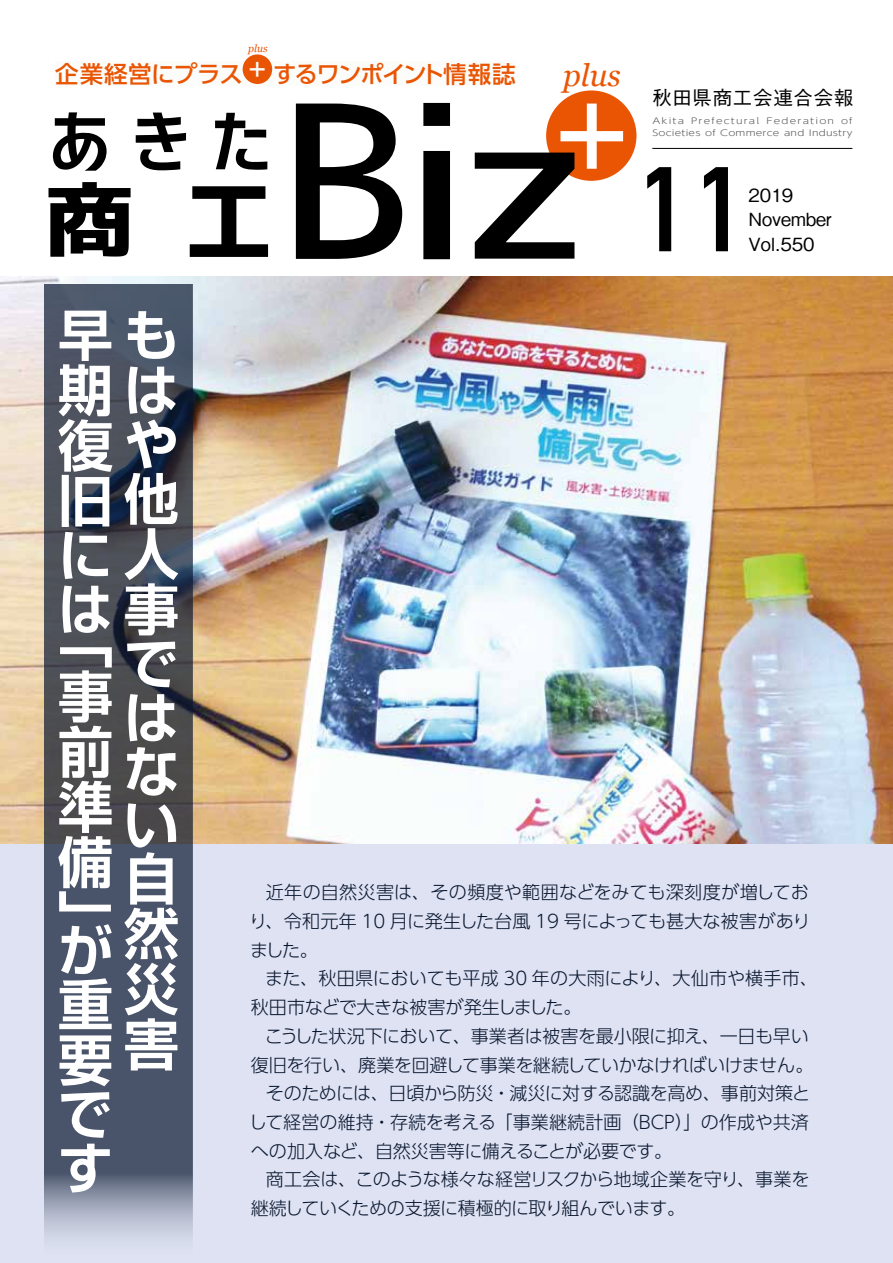
<style>
.page{position:relative;width:893px;height:1263px;background:#fff}
.page>*{position:absolute;margin:0;border:0;box-sizing:border-box;transform-origin:0 0}
.t1{font:212.55px "Corporate Logo Medium";color:#000}
.t2{font:700 118.2px "DIN Alternate";color:#000}
.t3{font:90.6px "Corporate Logo Bold";color:#000}
.t4{font:81px "Corporate Logo Bold";color:#000;scale:1.13 1}
.t5{font:76.05px "Corporate Logo Medium";color:#000;scale:1.1 1}
.t6{font:700 55.35px/54.6px "Shin Go Pr 6 De";color:#fff;text-align:justify}
.t7{font:italic 30.9px "Georgia";color:#ea5504}
.t8{font:500 23.55px "UD Shin Go Pro";letter-spacing:-.07em;color:#ea5504}
.t9{font:500 23.55px "UD Shin Go Pro";letter-spacing:-.02em;color:#ea5504}
.t10{font:700 21.75px "UD Shin Go Pr 6 De";color:#fff}
.t11{font:500 19.5px "Gothic BBB Pr 6";letter-spacing:.035em;color:#000}
.t12{font:500 18.15px "Gothic BBB Pr 6";color:#000}
.t13{font:300 18px/28.7px "UD Shin Go Pr 6";letter-spacing:-.02em;color:#091730;text-align:justify}
.t14{font:300 18px "UD Shin Go Pr 6";letter-spacing:.005em;color:#091730}
.t15{font:italic 10.35px "Georgia";color:#ea5504}
.t16{font:300 8.4px "UD Shin Go Pro";letter-spacing:.02em;color:#595757;scale:1.25 1}
.t17{font:300 8.4px "UD Shin Go Pro";letter-spacing:.115em;color:#595757;scale:1.25 1}
.s1{font-size:208.35px}
.s2{font-size:204.15px}
</style>
<div class="page">
<div style="left:0;top:276px;width:893px;height:987px;background:#dee2f2"></div>
<img style="left:0;top:276px;width:893px;height:567px">
<div style="left:546px;top:90px;width:90px;height:91px;background:#ea5504;border-radius:50%"></div>
<div style="left:55px;top:62px;width:461px;height:24px;background:#fcfdfa"></div>
<div style="left:243px;top:54px;width:29px;height:30px;background:#ea5504;border-radius:50%"></div>
<hr style="left:652px;top:148px;width:200px;height:1px;background:#000">
<svg style="left:44px;top:284px;width:148px;height:955px;background:#4c5362"></svg>
<p class="t15" style="left:248px;top:41px;width:21px">plus</p>
<h3 class="t9" style="left:55px;top:55px;width:189px">企業経営にプラス</h3>
<p class="t10" style="left:247px;top:52px;width:23px">＋</p>
<h3 class="t8" style="left:273px;top:55px;width:244px">するワンポイント情報誌</h3>
<h3 class="t7" style="left:563px;top:52px;width:59px">plus</h3>
<h3 class="t5" style="left:46px;top:91px;width:209px">あきた</h3>
<h1 class="t1" style="left:278px;top:41px;width:361px">B<span class="s1">i</span><span class="s2">z</span><sup>＋</sup></h1>
<h3 class="t4" style="left:44px;top:165px;width:83px">商</h3>
<h3 class="t3" style="left:183px;top:159px;width:93px">工</h3>
<p class="t11" style="left:652px;top:82px;width:203px">秋田県商工会連合会報</p>
<p class="t16" style="left:652px;top:114px;width:27px">Akita</p>
<p class="t17" style="left:691px;top:114px;width:56px">Prefectural</p>
<p class="t17" style="left:766px;top:114px;width:56px">Federation</p>
<p class="t16" style="left:841px;top:114px;width:11px">of</p>
<p class="t16" style="left:705px;top:126px;width:10px">of</p>
<p class="t16" style="left:784px;top:126px;width:18px">and</p>
<p class="t16" style="left:809px;top:126px;width:36px">Industry</p>
<p class="t16" style="left:652px;top:126px;width:40px">Societies</p>
<h2 class="t2" style="left:636px;top:120px;width:115px">11</h2>
<p class="t16" style="left:720px;top:126px;width:49px">Commerce</p>
<p class="t12" style="left:748px;top:181px;width:46px">2019</p>
<p class="t12" style="left:748px;top:230px;width:68px">Vol.550</p>
<p class="t12" style="left:748px;top:205px;width:85px">November</p>
<h3 class="t6" style="left:58px;top:305px;width:122px;text-align:right">早も期は復や旧他に人は事で<br>は<br>な<br>い<br>自<br>然災害</h3>
<h3 class="t6" style="left:58px;top:611px;width:55px">「</h3>
<h3 class="t6" style="left:58px;top:666px;width:55px;line-height:55.3px">事前準備</h3>
<h3 class="t6" style="left:58px;top:888px;width:55px">」</h3>
<h3 class="t6" style="left:58px;top:920px;width:55px">が重要です</h3>
<p class="t13" style="left:249px;top:877px;width:563px;text-indent:16px">近年の自然災害は、その頻度や範囲などをみても深刻度が増しており、令和元年 10 月に発生した台風 19 号によっても甚大な被害がありました。</p>
<p class="t13" style="left:251px;top:964px;width:569px;text-indent:14px">また、秋田県においても平成 30 年の大雨により、大仙市や横手市、秋田市などで大きな被害が発生しました。</p>
<p class="t13" style="left:265px;top:1021px;width:546px">こうした状況下において、事業者は被害を最小限に抑え、一日も早い</p>
<p class="t13" style="left:251px;top:1050px;width:564px">復旧を行い、廃業を回避して事業を継続していかなければいけません。</p>
<p class="t13" style="left:266px;top:1078px;width:546px">そのためには、日頃から防災・減災に対する認識を高め、事前対策と</p>
<p class="t14" style="left:249px;top:1107px;width:562px">して経営の維持・存続を考える「事業継続計画（BCP）」の作成や共済</p>
<p class="t13" style="left:251px;top:1136px;width:423px">への加入など、自然災害等に備えることが必要です。</p>
<p class="t13" style="left:266px;top:1164px;width:545px">商工会は、このような様々な経営リスクから地域企業を守り、事業を</p>
<p class="t13" style="left:251px;top:1193px;width:436px">継続していくための支援に積極的に取り組んでいます。</p>
</div>
